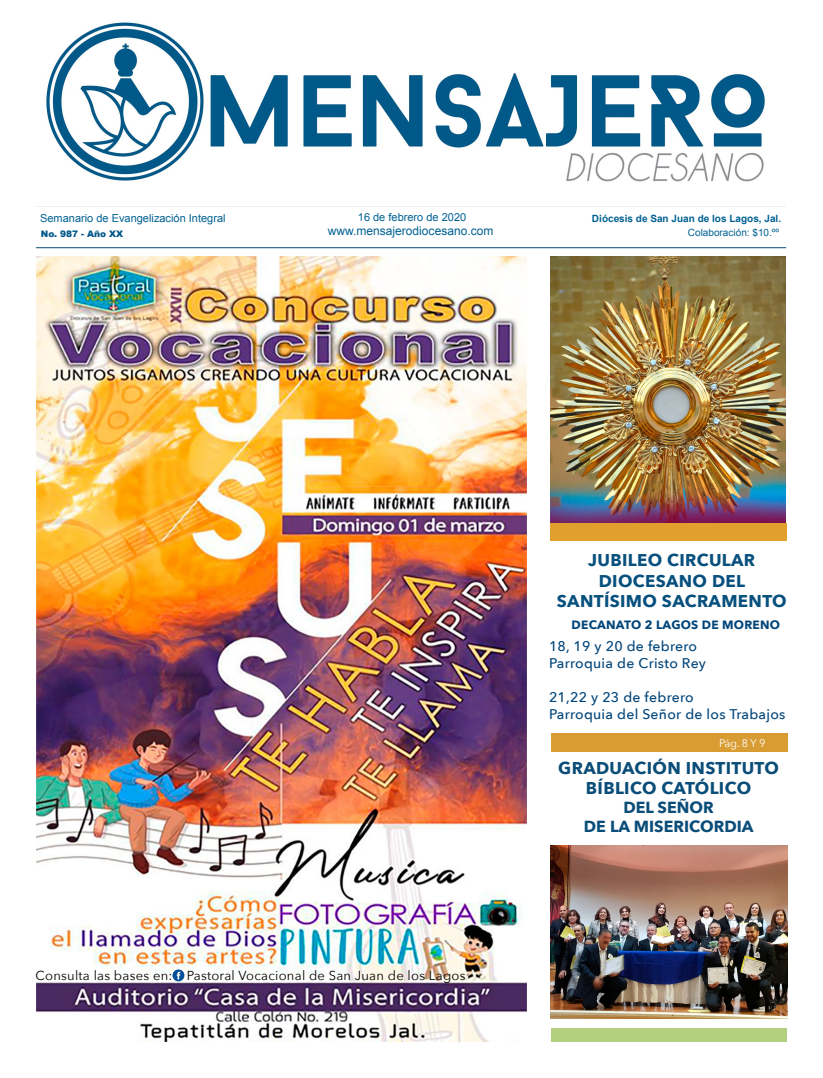
<style>
.page{position:relative;width:823px;height:1078px;background:#fff}
.page>*{position:absolute;margin:0;border:0;box-sizing:border-box;transform-origin:0 0}
.t1{font:700 17px/20.4px "Avenir Next";letter-spacing:.02em;color:#07507e;text-align:center}
.t2{font:700 17px/20.4px "Avenir Next";letter-spacing:.02em;color:#0a4d79;text-align:center}
.t3{font:700 16px/19.2px "Avenir Next";color:#0a4d79;text-align:center}
.t4{font:500 14px/16.8px "Avenir Next";letter-spacing:.02em;color:#00457a}
.t5{font:13px "Avenir Next";letter-spacing:.02em;color:#010200}
.t6{font:12px "Arial";color:#006192}
.t7{font:700 12px "Avenir Next";letter-spacing:.02em;color:#00457a}
.t8{font:11px "Arial";color:#006192}
.t9{font:11px "Avenir Next";letter-spacing:-.05em;color:#fff}
.t10{font:700 10px "Arial";color:#006192}
.t11{font:10px "Arial";color:#006192}
.t12{font:900 9px "Arial";color:#005989}
</style>
<div class="page">
<div style="left:36px;top:1027px;width:750px;height:14px;background:#b3d080"></div>
<div style="left:487px;top:1009px;width:63px;height:40px;background:#fff"></div>
<hr style="left:36px;top:205px;width:749px;height:1px;background:#006192">
<img style="left:46px;top:22px;width:719px;height:160px">
<hr style="left:36px;top:247px;width:749px;height:1px;background:#064c78">
<div style="left:550px;top:732px;width:236px;height:19px;background:#d89c32"></div>
<img style="left:550px;top:845px;width:236px;height:173px">
<img style="left:550px;top:257px;width:235px;height:266px">
<div style="left:550px;top:523px;width:236px;height:17px;background:#e1a02e"></div>
<img style="left:36px;top:257px;width:490px;height:784px">
<svg style="left:172px;top:969px;width:12px;height:12px"></svg>
<p class="t8" style="left:40px;top:211px;width:187px">Semanario de Evangelización Integral</p>
<p class="t8" style="left:357px;top:210px;width:110px">16 de febrero de 2020</p>
<p class="t12" style="left:41px;top:227px;width:84px">No. 987 - Año XX</p>
<p class="t11" style="left:687px;top:225px;width:93px">Colaboración: $10.ºº</p>
<p class="t10" style="left:591px;top:211px;width:190px">Diócesis de San Juan de los Lagos, Jal.</p>
<p class="t6" style="left:327px;top:223px;width:167px">www.mensajerodiocesano.com</p>
<p class="t1" style="left:556px;top:549px;width:231px">JUBILEO CIRCULAR<br>DIOCESANO DEL<br>SANTÍSIMO SACRAMENTO</p>
<p class="t7" style="left:571px;top:614px;width:210px">DECANATO 2 LAGOS DE MORENO</p>
<p class="t4" style="left:548px;top:637px;width:158px">18, 19 y 20 de febrero<br>Parroquia de Cristo Rey</p>
<p class="t4" style="left:548px;top:687px;width:238px">21,22 y 23 de febrero<br>Parroquia del Señor de los Trabajos</p>
<p class="t5" style="left:36px;top:964px;width:431px">Consulta las bases en: Pastoral Vocacional de San Juan de los Lagos</p>
<p class="t9" style="left:746px;top:730px;width:31px">Pág. 4</p>
<p class="t9" style="left:718px;top:734px;width:48px">Pág. 8 Y 9</p>
<p class="t2" style="left:558px;top:757px;width:222px">GRADUACIÓN INSTITUTO<br>BÍBLICO CATÓLICO</p>
<p class="t3" style="left:583px;top:797px;width:171px">DEL SEÑOR<br>DE LA MISERICORDIA</p>
</div>
